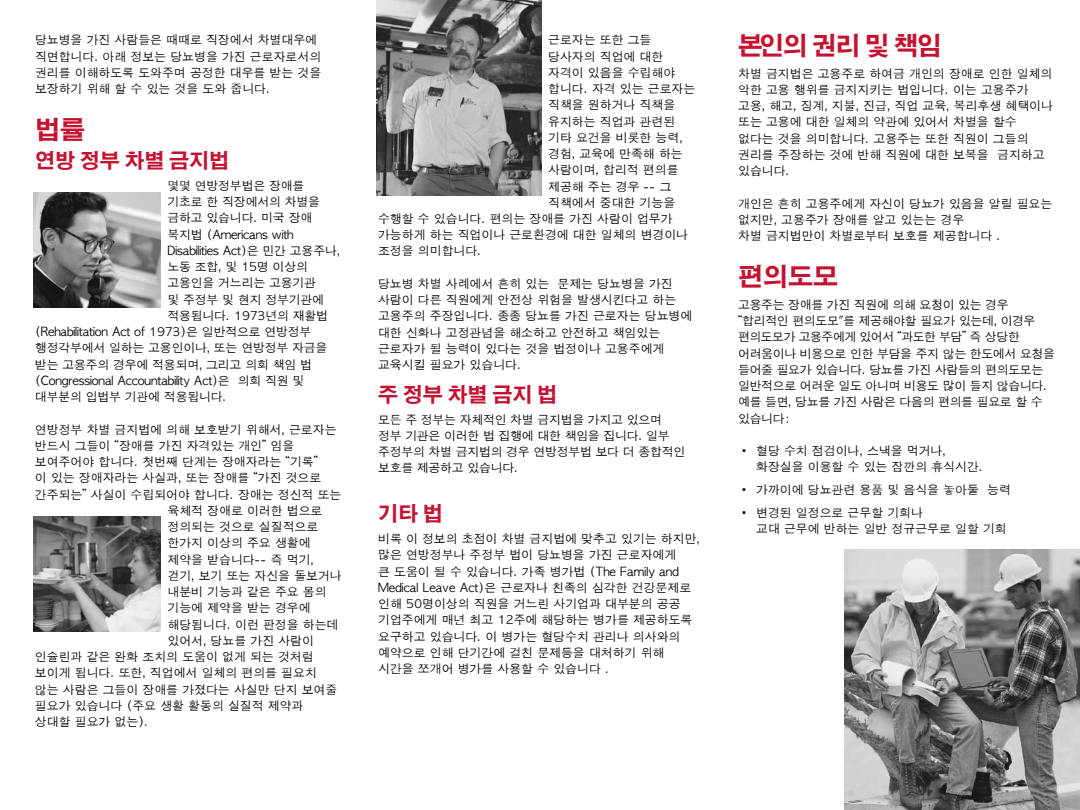
<style>
.page{position:relative;width:1080px;height:810px;background:#fff}
.page>*{position:absolute;margin:0;border:0;box-sizing:border-box;transform-origin:0 0}
.t1{font:700 25px "Adobe Gothic Std";letter-spacing:-.015em;color:#c41230}
.t2{font:700 20px "Adobe Gothic Std";color:#c41230}
.t3{font:11.88px/16.2px "Apple Gothic";color:#000}
.t4{font:11.88px/16.2px "Apple Gothic";letter-spacing:-.025em;color:#000}
.t5{font:11.88px/16.2px "Apple Gothic";letter-spacing:-.02em;color:#000}
</style>
<div class="page">
<img style="left:34px;top:192px;width:126px;height:115px">
<img style="left:34px;top:516px;width:126px;height:115px">
<img style="left:377px;top:0;width:164px;height:196px">
<img style="left:845px;top:550px;width:235px;height:260px">
<p class="t3" style="left:35px;top:32px;width:288px">당뇨병을 가진 사람들은 때때로 직장에서 차별대우에 직면합니다. 아래 정보는 당뇨병을 가진 근로자로서의 권리를 이해하도록 도와주며 공정한 대우를 받는 것을 보장하기 위해 할 수 있는 것을 도와 줍니다.</p>
<h1 class="t1" style="left:35px;top:115px;width:51px">법률</h1>
<h2 class="t2" style="left:35px;top:149px;width:196px">연방 정부 차별 금지법</h2>
<p class="t3" style="left:168px;top:178px;width:138px">몇몇 연방정부법은 장애를</p>
<p class="t3" style="left:168px;top:194px;width:154px">기초로 한 직장에서의 차별을</p>
<p class="t3" style="left:168px;top:210px;width:146px">금하고 있습니다. 미국 장애</p>
<p class="t3" style="left:168px;top:226px;width:127px">복지법 (Americans with</p>
<p class="t3" style="left:168px;top:243px;width:174px">Disabilities Act)은 민간 고용주나,</p>
<p class="t3" style="left:168px;top:259px;width:142px">노동 조합, 및 15명 이상의</p>
<p class="t3" style="left:168px;top:275px;width:150px">고용인을 거느리는 고용기관</p>
<p class="t3" style="left:168px;top:291px;width:158px">및 주정부 및 현지 정부기관에</p>
<p class="t3" style="left:168px;top:308px;width:162px">적용됩니다. 1973년의 재활법</p>
<p class="t3" style="left:35px;top:324px;width:278px">(Rehabilitation Act of 1973)은 일반적으로 연방정부</p>
<p class="t3" style="left:35px;top:340px;width:294px">행정각부에서 일하는 고용인이나, 또는 연방정부 자금을</p>
<p class="t3" style="left:35px;top:356px;width:279px">받는 고용주의 경우에 적용되며, 그리고 의회 책임 법</p>
<p class="t3" style="left:35px;top:373px;width:271px">(Congressional Accountability Act)은 의회 직원 및</p>
<p class="t3" style="left:35px;top:389px;width:193px">대부분의 입법부 기관에 적용됩니다.</p>
<p class="t3" style="left:35px;top:421px;width:303px">연방정부 차별 금지법에 의해 보호받기 위해서, 근로자는</p>
<p class="t3" style="left:35px;top:438px;width:261px">반드시 그들이 “장애를 가진 자격있는 개인” 임을</p>
<p class="t3" style="left:35px;top:454px;width:284px">보여주어야 합니다. 첫번째 단계는 장애자라는 “기록”</p>
<p class="t3" style="left:35px;top:470px;width:288px">이 있는 장애자라는 사실과, 또는 장애를 “가진 것으로</p>
<p class="t3" style="left:35px;top:486px;width:308px">간주되는” 사실이 수립되어야 합니다. 장애는 정신적 또는</p>
<p class="t3" style="left:168px;top:503px;width:157px">육체적 장애로 이러한 법으로</p>
<p class="t3" style="left:168px;top:519px;width:152px">정의되는 것으로 실질적으로</p>
<p class="t3" style="left:168px;top:535px;width:145px">한가지 이상의 주요 생활에</p>
<p class="t3" style="left:168px;top:551px;width:148px">제약을 받습니다-- 즉 먹기,</p>
<p class="t3" style="left:168px;top:568px;width:176px">걷기, 보기 또는 자신을 돌보거나</p>
<p class="t3" style="left:168px;top:584px;width:161px">내분비 기능과 같은 주요 몸의</p>
<p class="t3" style="left:168px;top:600px;width:145px">기능에 제약을 받는 경우에</p>
<p class="t3" style="left:168px;top:616px;width:173px">해당됩니다. 이런 판정을 하는데</p>
<p class="t3" style="left:168px;top:633px;width:148px">있어서, 당뇨를 가진 사람이</p>
<p class="t3" style="left:35px;top:649px;width:280px">인슐린과 같은 완화 조치의 도움이 없게 되는 것처럼</p>
<p class="t3" style="left:35px;top:665px;width:283px">보이게 됩니다. 또한, 직업에서 일체의 편의를 필요치</p>
<p class="t3" style="left:35px;top:681px;width:304px">않는 사람은 그들이 장애를 가졌다는 사실만 단지 보여줄</p>
<p class="t3" style="left:35px;top:698px;width:270px">필요가 있습니다 (주요 생활 활동의 실질적 제약과</p>
<p class="t3" style="left:35px;top:714px;width:115px">상대할 필요가 없는).</p>
<p class="t3" style="left:548px;top:32px;width:105px">근로자는 또한 그들</p>
<p class="t3" style="left:548px;top:48px;width:117px">당사자의 직업에 대한</p>
<p class="t3" style="left:548px;top:65px;width:129px">자격이 있음을 수립해야</p>
<p class="t3" style="left:548px;top:81px;width:149px">합니다. 자격 있는 근로자는</p>
<p class="t3" style="left:548px;top:97px;width:129px">직책을 원하거나 직책을</p>
<p class="t3" style="left:548px;top:113px;width:129px">유지하는 직업과 관련된</p>
<p class="t3" style="left:548px;top:130px;width:136px">기타 요건을 비롯한 능력,</p>
<p class="t3" style="left:548px;top:146px;width:136px">경험, 교육에 만족해 하는</p>
<p class="t3" style="left:548px;top:162px;width:132px">사람이며, 합리적 편의를</p>
<p class="t3" style="left:548px;top:178px;width:125px">제공해 주는 경우 -- 그</p>
<p class="t3" style="left:548px;top:195px;width:129px">직책에서 중대한 기능을</p>
<p class="t3" style="left:378px;top:211px;width:296px">수행할 수 있습니다. 편의는 장애를 가진 사람이 업무가</p>
<p class="t3" style="left:378px;top:227px;width:312px">가능하게 하는 직업이나 근로환경에 대한 일체의 변경이나</p>
<p class="t3" style="left:378px;top:243px;width:105px">조정을 의미합니다.</p>
<p class="t3" style="left:378px;top:276px;width:316px">당뇨병 차별 사례에서 흔히 있는 문제는 당뇨병을 가진 사람이 다른 직원에게 안전상 위험을 발생시킨다고 하는 고용주의 주장입니다. 종종 당뇨를 가진 근로자는 당뇨병에 대한 신화나 고정관념을 해소하고 안전하고 책임있는 근로자가 될 능력이 있다는 것을 법정이나 고용주에게 교육시킬 필요가 있습니다.</p>
<h2 class="t2" style="left:378px;top:382px;width:181px">주 정부 차별 금지 법</h2>
<p class="t5" style="left:378px;top:411px;width:309px">모든 주 정부는 자체적인 차별 금지법을 가지고 있으며 정부 기관은 이러한 법 집행에 대한 책임을 집니다. 일부 주정부의 차별 금지법의 경우 연방정부법 보다 더 종합적인 보호를 제공하고 있습니다.</p>
<h2 class="t2" style="left:378px;top:502px;width:66px">기타 법</h2>
<p class="t3" style="left:378px;top:531px;width:323px">비록 이 정보의 초점이 차별 금지법에 맞추고 있기는 하지만, 많은 연방정부나 주정부 법이 당뇨병을 가진 근로자에게<br>큰 도움이 될 수 있습니다. 가족 병가법 (The Family and<br>Medical Leave Act)은 근로자나 친족의 심각한 건강문제로 인해 50명이상의 직원을 거느린 사기업과 대부분의 공공 기업주에게 매년 최고 12주에 해당하는 병가를 제공하도록 요구하고 있습니다. 이 병가는 혈당수치 관리나 의사와의 예약으로 인해 단기간에 걸친 문제등을 대처하기 위해 시간을 쪼개어 병가를 사용할 수 있습니다 .</p>
<h1 class="t1" style="left:738px;top:31px;width:205px">본인의 권리 및 책임</h1>
<p class="t3" style="left:738px;top:65px;width:316px">차별 금지법은 고용주로 하여금 개인의 장애로 인한 일체의 악한 고용 행위를 금지지키는 법입니다. 이는 고용주가 고용, 해고, 징계, 지불, 진급, 직업 교육, 복리후생 혜택이나 또는 고용에 대한 일체의 약관에 있어서 차별을 할수 없다는 것을 의미합니다. 고용주는 또한 직원이 그들의 권리를 주장하는 것에 반해 직원에 대한 보복을 금지하고 있습니다.</p>
<p class="t3" style="left:738px;top:195px;width:316px">개인은 흔히 고용주에게 자신이 당뇨가 있음을 알릴 필요는 없지만, 고용주가 장애를 알고 있는는 경우<br>차별 금지법만이 차별로부터 보호를 제공합니다 .</p>
<h1 class="t1" style="left:738px;top:262px;width:101px">편의도모</h1>
<p class="t4" style="left:738px;top:297px;width:318px">고용주는 장애를 가진 직원에 의해 요청이 있는 경우 “합리적인 편의도모"를 제공해야할 필요가 있는데, 이경우 편의도모가 고용주에게 있어서 “과도한 부담” 즉 상당한 어려움이나 비용으로 인한 부담을 주지 않는 한도에서 요청을 들어줄 필요가 있습니다. 당뇨를 가진 사람들의 편의도모는 일반적으로 어려운 일도 아니며 비용도 많이 들지 않습니다. 예를 들면, 당뇨를 가진 사람은 다음의 편의를 필요로 할 수 있습니다:</p>
<p class="t3" style="left:756px;top:443px;width:228px;text-indent:-18px">• 혈당 수치 점검이나, 스낵을 먹거나, 화장실을 이용할 수 있는 잠깐의 휴식시간.</p>
<p class="t3" style="left:738px;top:482px;width:274px">• 가까이에 당뇨관련 용품 및 음식을 놓아둘 능력</p>
<p class="t3" style="left:756px;top:504px;width:252px;text-indent:-18px">• 변경된 일정으로 근무할 기회나<br>교대 근무에 반하는 일반 정규근무로 일할 기회</p>
</div>
